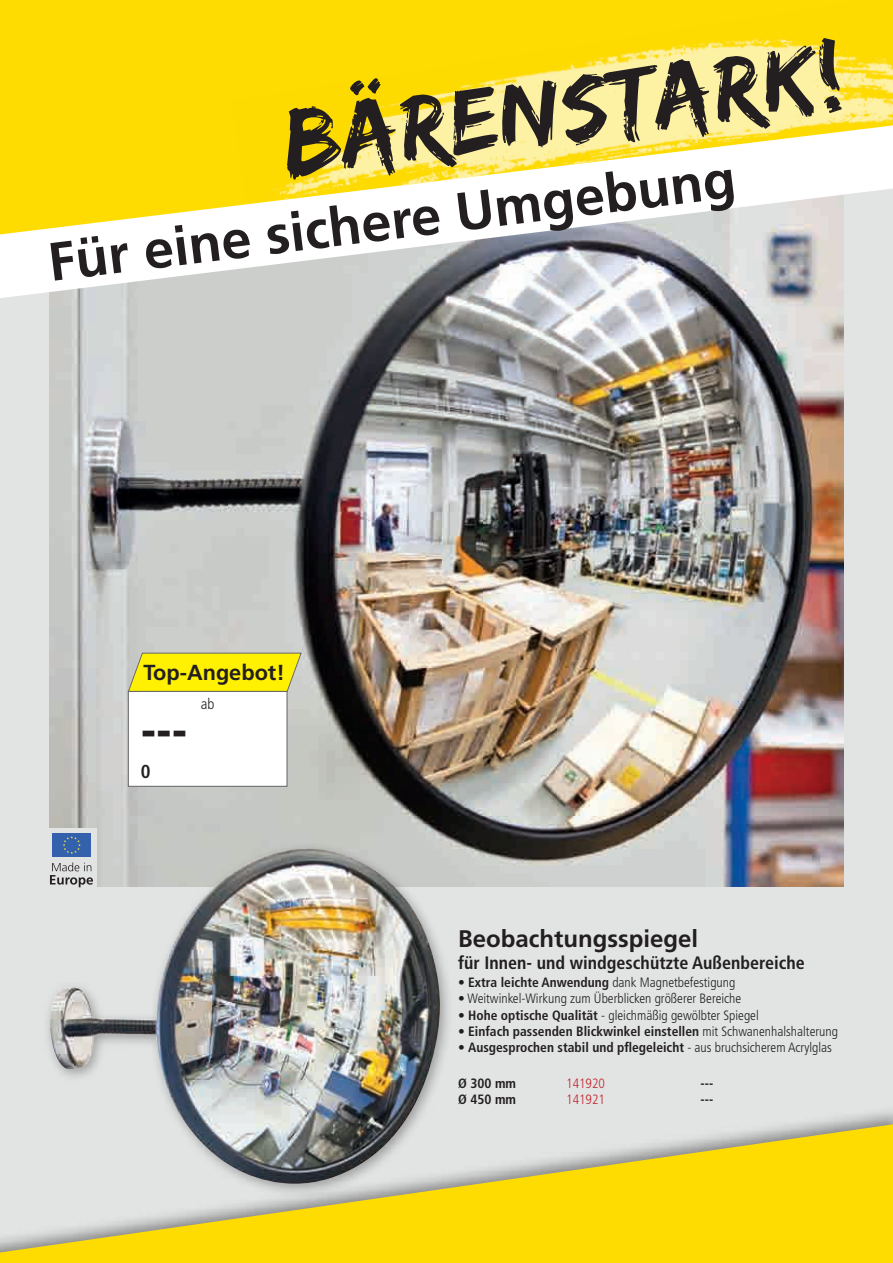
<style>
.page{position:relative;width:893px;height:1263px;background:#fff}
.page>*{position:absolute;margin:0;border:0;box-sizing:border-box;transform-origin:0 0}
.t1{font:96px "Edo SZ";color:#231f20}
.t2{font:700 54px "Frutiger LT";color:#231f20}
.t3{font:900 condensed 46.8px "Frutiger LT";color:#231f20}
.t4{font:700 24px "Frutiger LT";color:#231f20}
.t5{font:700 21.75px "Frutiger LT";color:#231f20}
.t6{font:700 condensed 18.75px "Frutiger LT";color:#231f20}
.t7{font:700 condensed 18px "Frutiger LT";color:#231f20}
.t8{font:300 condensed 15px "Frutiger LT";color:#231f20}
.t9{font:700 condensed 13.5px "Frutiger LT";color:#231f20}
.t10{font:300 condensed 13.5px "Frutiger LT";color:#231f20}
.t11{font:300 condensed 13.5px "Frutiger LT";color:#c0262d}
.s1{font-weight:700}
.s2{font-weight:300}
</style>
<div class="page">
<div style="left:0;top:66px;width:893px;height:1197px;background:#e2e4e4"></div>
<img style="left:50px;top:300px;width:794px;height:587px">
<svg style="left:0;top:0;width:893px;height:131px;background:#fee12b"></svg>
<div style="left:0;top:828px;width:97px;height:64px;background:#e2e4e4"></div>
<div style="left:0;top:1104px;width:893px;height:159px;background:#231f20;opacity:.5"></div>
<svg style="left:0;top:1124px;width:893px;height:139px;fill:#ffdc01"></svg>
<svg style="left:0;top:131px;width:893px;height:169px;background:#e8e0ac"></svg>
<div style="left:43px;top:841px;width:411px;height:357px;background:#231f20;opacity:.35"></div>
<img style="left:50px;top:848px;width:392px;height:336px">
<div style="left:52px;top:833px;width:39px;height:23px;background:#3361ab"></div>
<svg style="left:63px;top:836px;width:18px;height:18px"></svg>
<svg style="left:50px;top:862px;width:43px;height:25px"></svg>
<svg style="left:127px;top:652px;width:175px;height:135px;background:#f3f0b4"></svg>
<h1 class="t1" style="left:277px;top:88px;width:565px;rotate:-7deg">Bärenstark!</h1>
<h2 class="t2" style="left:44px;top:231px;width:694px;rotate:-7deg">Für eine sichere Umgebung</h2>
<h3 class="t5" style="left:144px;top:660px;width:143px">Top-Angebot!</h3>
<p class="t8" style="left:201px;top:695px;width:15px">ab</p>
<h3 class="t3" style="left:141px;top:702px;width:48px">---</h3>
<h3 class="t6" style="left:141px;top:760px;width:11px">0</h3>
<h3 class="t4" style="left:458px;top:925px;width:241px">Beobachtungsspiegel</h3>
<h3 class="t7" style="left:458px;top:952px;width:348px">für Innen- und windgeschützte Außenbereiche</h3>
<p class="t10" style="left:458px;top:975px;width:279px">• <span class="s1">Extra leichte Anwendung</span> dank Magnetbefestigung</p>
<p class="t10" style="left:458px;top:991px;width:285px">• Weitwinkel-Wirkung zum Überblicken größerer Bereiche</p>
<p class="t10" style="left:458px;top:1007px;width:302px">• <span class="s1">Hohe optische Qualität</span> - gleichmäßig gewölbter Spiegel</p>
<p class="t9" style="left:458px;top:1023px;width:381px"><span class="s2">•</span> Einfach passenden Blickwinkel einstellen <span class="s2">mit Schwanenhalshalterung</span></p>
<p class="t9" style="left:458px;top:1039px;width:375px"><span class="s2">•</span> Ausgesprochen stabil und pflegeleicht <span class="s2">- aus bruchsicherem Acrylglas</span></p>
<p class="t9" style="left:458px;top:1075px;width:59px">Ø 300 mm</p>
<p class="t11" style="left:566px;top:1076px;width:40px">141920</p>
<p class="t9" style="left:701px;top:1075px;width:14px">---</p>
<p class="t9" style="left:458px;top:1092px;width:59px">Ø 450 mm</p>
<p class="t11" style="left:566px;top:1092px;width:40px">141921</p>
<p class="t9" style="left:701px;top:1092px;width:14px">---</p>
</div>
